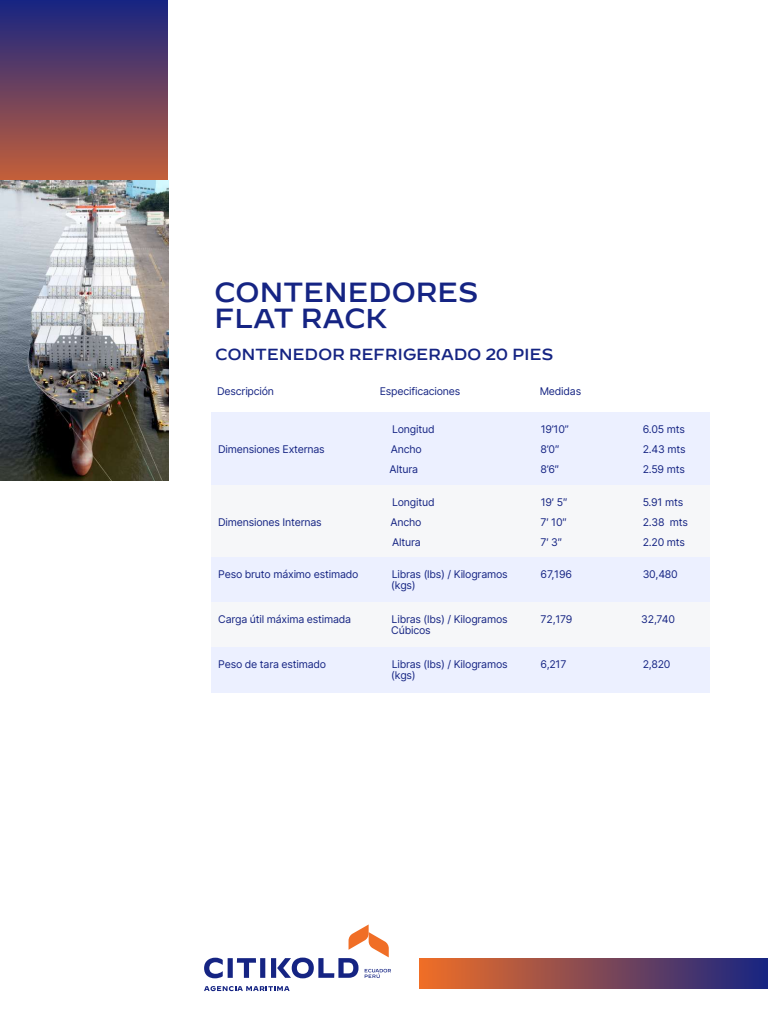
<style>
.page{position:relative;width:768px;height:1024px;background:#fff}
.page>*{position:absolute;margin:0;border:0;box-sizing:border-box;transform-origin:0 0}
.t1{font:500 27.6px/26px "Decimal";letter-spacing:-.02em;color:#152483}
.t2{font:500 16px "Decimal";letter-spacing:-.02em;color:#152483}
.t3{font:10.6px "Inter";letter-spacing:-.02em;color:#152483}
</style>
<div class="page">
<svg style="left:0;top:0;width:168px;height:181px;background:#6d425e"></svg>
<div style="left:211px;top:412px;width:499px;height:73px;background:#ecf0ff"></div>
<img style="left:0;top:181px;width:168px;height:299px">
<svg style="left:204px;top:958px;width:19px;height:20px"></svg>
<div style="left:228px;top:958px;width:5px;height:20px;background:#152483"></div>
<svg style="left:237px;top:958px;width:19px;height:20px"></svg>
<div style="left:260px;top:958px;width:5px;height:20px;background:#152483"></div>
<div style="left:271px;top:958px;width:5px;height:20px;background:#152483"></div>
<svg style="left:204px;top:986px;width:86px;height:5px"></svg>
<svg style="left:277px;top:924px;width:114px;height:54px"></svg>
<div style="left:419px;top:958px;width:349px;height:31px;background:linear-gradient(to right,#f06e26,#172582)"></div>
<div style="left:211px;top:485px;width:499px;height:73px;background:#f6f7f9"></div>
<div style="left:211px;top:557px;width:499px;height:46px;background:#ecf0ff"></div>
<div style="left:211px;top:602px;width:499px;height:46px;background:#f6f7f9"></div>
<div style="left:211px;top:647px;width:499px;height:46px;background:#ecf0ff"></div>
<h1 class="t1" style="left:214px;top:276px;width:266px">CONTENEDORES<br>FLAT RACK</h1>
<h2 class="t2" style="left:215px;top:339px;width:340px">CONTENEDOR REFRIGERADO 20 PIES</h2>
<p class="t3" style="left:217px;top:384px;width:58px">Descripción</p>
<p class="t3" style="left:380px;top:384px;width:82px">Especificaciones</p>
<p class="t3" style="left:540px;top:384px;width:43px">Medidas</p>
<p class="t3" style="left:392px;top:422px;width:44px">Longitud</p>
<p class="t3" style="left:541px;top:422px;width:29px">19’10”</p>
<p class="t3" style="left:643px;top:422px;width:44px">6.05 mts</p>
<p class="t3" style="left:218px;top:442px;width:108px">Dimensiones Externas</p>
<p class="t3" style="left:391px;top:442px;width:32px">Ancho</p>
<p class="t3" style="left:541px;top:442px;width:20px">8’0″</p>
<p class="t3" style="left:643px;top:442px;width:44px">2.43 mts</p>
<p class="t3" style="left:390px;top:462px;width:30px">Altura</p>
<p class="t3" style="left:541px;top:462px;width:20px">8’6″</p>
<p class="t3" style="left:643px;top:462px;width:44px">2.59 mts</p>
<p class="t3" style="left:392px;top:495px;width:44px">Longitud</p>
<p class="t3" style="left:541px;top:495px;width:28px">19′ 5″</p>
<p class="t3" style="left:643px;top:495px;width:42px">5.91 mts</p>
<p class="t3" style="left:218px;top:515px;width:105px">Dimensiones Internas</p>
<p class="t3" style="left:391px;top:515px;width:32px">Ancho</p>
<p class="t3" style="left:541px;top:515px;width:28px">7′ 10″</p>
<p class="t3" style="left:643px;top:515px;width:47px">2.38 mts</p>
<p class="t3" style="left:392px;top:535px;width:30px">Altura</p>
<p class="t3" style="left:541px;top:535px;width:23px">7′ 3″</p>
<p class="t3" style="left:643px;top:535px;width:44px">2.20 mts</p>
<p class="t3" style="left:218px;top:567px;width:142px">Peso bruto máximo estimado</p>
<p class="t3" style="left:392px;top:567px;width:118px">Libras (lbs) / Kilogramos</p>
<p class="t3" style="left:541px;top:567px;width:33px">67,196</p>
<p class="t3" style="left:643px;top:567px;width:37px">30,480</p>
<p class="t3" style="left:391px;top:578px;width:26px">(kgs)</p>
<p class="t3" style="left:218px;top:612px;width:135px">Carga útil máxima estimada</p>
<p class="t3" style="left:392px;top:612px;width:118px">Libras (lbs) / Kilogramos</p>
<p class="t3" style="left:541px;top:612px;width:33px">72,179</p>
<p class="t3" style="left:641px;top:612px;width:35px">32,740</p>
<p class="t3" style="left:391px;top:623px;width:41px">Cúbicos</p>
<p class="t3" style="left:218px;top:657px;width:110px">Peso de tara estimado</p>
<p class="t3" style="left:392px;top:657px;width:118px">Libras (lbs) / Kilogramos</p>
<p class="t3" style="left:541px;top:657px;width:27px">6,217</p>
<p class="t3" style="left:643px;top:657px;width:29px">2,820</p>
<p class="t3" style="left:391px;top:668px;width:26px">(kgs)</p>
</div>
